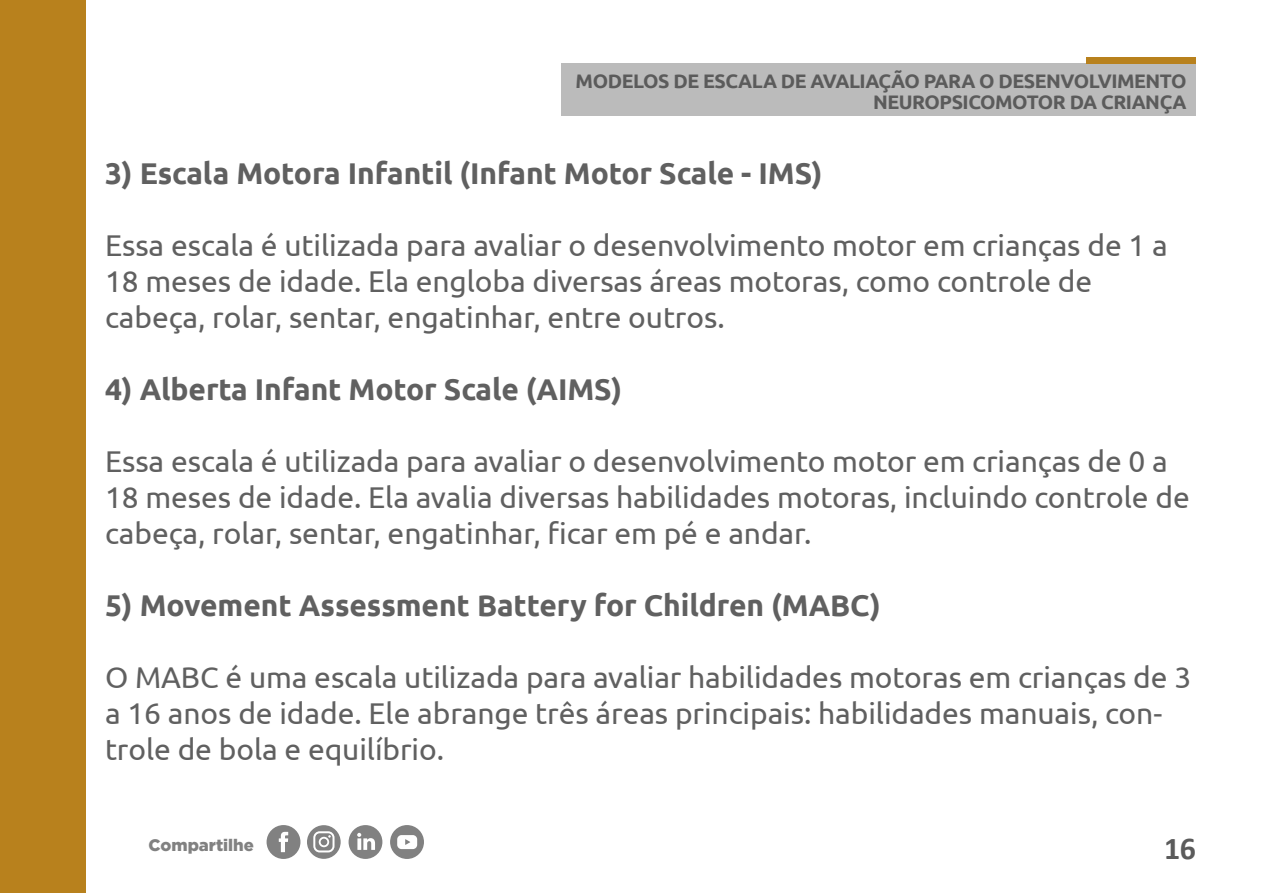
<style>
.page{position:relative;width:1263px;height:893px;background:#fff}
.page>*{position:absolute;margin:0;border:0;box-sizing:border-box;transform-origin:0 0}
.t1{font:700 31.95px "Calibri";color:#5b5b5b}
.t2{font:30px/36px "Ubuntu";letter-spacing:-.005em;color:#606060}
.t3{font:700 30px "Ubuntu";letter-spacing:-.005em;color:#606060}
.t4{font:700 19.5px/21px "Ubuntu";letter-spacing:-.025em;color:#5b5b5b;text-align:right}
.t5{font:900 16.65px "Gotham";color:#818181}
</style>
<div class="page">
<div style="left:561px;top:63px;width:634px;height:53px;background:#bbb"></div>
<div style="left:1086px;top:57px;width:109px;height:6px;background:#b8811d"></div>
<div style="left:0;top:0;width:85px;height:893px;background:#b8811d"></div>
<div style="left:267px;top:825px;width:33px;height:34px;background:#818181;border-radius:50%"></div>
<svg style="left:279px;top:832px;width:9px;height:20px"></svg>
<div style="left:390px;top:825px;width:34px;height:34px;background:#818181;border-radius:50%"></div>
<svg style="left:397px;top:835px;width:20px;height:14px"></svg>
<svg style="left:307px;top:825px;width:34px;height:34px"></svg>
<div style="left:349px;top:825px;width:33px;height:34px;background:#818181;border-radius:50%"></div>
<svg style="left:357px;top:833px;width:18px;height:17px"></svg>
<p class="t4" style="left:576px;top:70px;width:612px">MODELOS DE ESCALA DE AVALIAÇÃO PARA O DESENVOLVIMENTO<br>NEUROPSICOMOTOR DA CRIANÇA</p>
<p class="t3" style="left:105px;top:155px;width:719px">3) Escala Motora Infantil (Infant Motor Scale - IMS)</p>
<p class="t2" style="left:105px;top:226px;width:1064px">Essa escala é utilizada para avaliar o desenvolvimento motor em crianças de 1 a<br>18 meses de idade. Ela engloba diversas áreas motoras, como controle de cabeça, rolar, sentar, engatinhar, entre outros.</p>
<p class="t3" style="left:105px;top:371px;width:519px">4) Alberta Infant Motor Scale (AIMS)</p>
<p class="t2" style="left:105px;top:442px;width:1086px">Essa escala é utilizada para avaliar o desenvolvimento motor em crianças de 0 a<br>18 meses de idade. Ela avalia diversas habilidades motoras, incluindo controle de cabeça, rolar, sentar, engatinhar, ficar em pé e andar.</p>
<p class="t3" style="left:105px;top:587px;width:777px">5) Movement Assessment Battery for Children (MABC)</p>
<p class="t2" style="left:105px;top:658px;width:1088px">O MABC é uma escala utilizada para avaliar habilidades motoras em crianças de 3 a 16 anos de idade. Ele abrange três áreas principais: habilidades manuais, con&shy;trole de bola e equilíbrio.</p>
<p class="t5" style="left:148px;top:835px;width:107px">Compartilhe</p>
<p class="t1" style="left:1164px;top:826px;width:33px">16</p>
</div>
